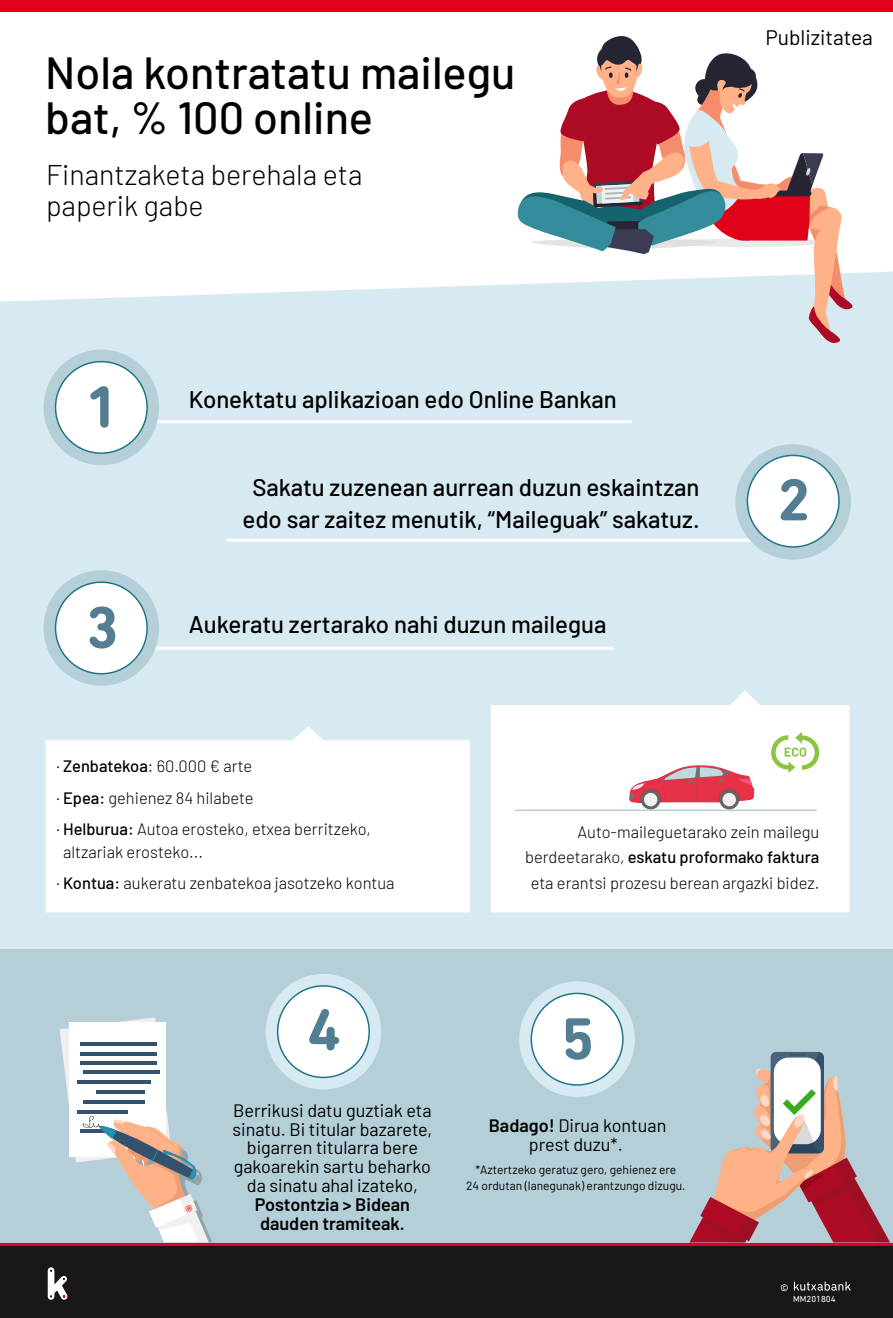
<style>
.page{position:relative;width:893px;height:1318px;background:#fff}
.page>*{position:absolute;margin:0;border:0;box-sizing:border-box;transform-origin:0 0}
.t1{font:500 45px/45px "Barlow";color:#000}
.t2{font:300 28.5px/31.5px "Barlow";color:#000}
.t3{font:500 24px/31.5px "Barlow";color:#000;text-align:center}
.t4{font:21px "Barlow";color:#000}
.t5{font:18px/18.9px "Barlow";color:#000;text-align:center}
.t6{font:600 18px/18.9px "Barlow";color:#000}
.t7{font:300 16.5px/31.5px "Barlow";color:#000}
.t8{font:12px/16.5px "Barlow";color:#000;text-align:center}
.t9{font:9.6px "DIN Next Rounded LTW01";color:#fff}
.t10{font:8.85px "DIN Next Rounded LTW01";color:#fff}
.s1{font-weight:500}
.s2{font-weight:600}
</style>
<div class="page">
<div style="left:0;top:271px;width:892px;height:678px;background:#d7eaf2"></div>
<div style="left:0;top:949px;width:892px;height:368px;background:#b4cfd8"></div>
<svg style="left:689px;top:1052px;width:201px;height:190px"></svg>
<div style="left:519px;top:981px;width:115px;height:116px;background:#d7eaf2;border-radius:50%"></div>
<div style="left:531px;top:993px;width:91px;height:92px;background:#fff;border-radius:50%"></div>
<div style="left:530px;top:992px;width:93px;height:93px;border:2px solid #227487;border-radius:50%"></div>
<svg style="left:565px;top:1018px;width:26px;height:41px"></svg>
<div style="left:266px;top:974px;width:115px;height:115px;background:#d7eaf2;border-radius:50%"></div>
<div style="left:278px;top:986px;width:91px;height:91px;background:#fff;border-radius:50%"></div>
<div style="left:277px;top:985px;width:93px;height:93px;border:2px solid #227487;border-radius:50%"></div>
<svg style="left:309px;top:1009px;width:30px;height:41px"></svg>
<svg style="left:60px;top:1017px;width:152px;height:225px"></svg>
<svg style="left:517px;top:36px;width:335px;height:307px"></svg>
<div style="left:0;top:1245px;width:892px;height:72px;background:#1a171b"></div>
<svg style="left:793px;top:1281px;width:57px;height:9px"></svg>
<svg style="left:48px;top:1267px;width:19px;height:32px"></svg>
<hr style="left:0;top:1243px;width:892px;height:2px;background:#e1001a">
<div style="left:0;top:0;width:892px;height:12px;background:#e1001a"></div>
<svg style="left:46px;top:726px;width:424px;height:186px"></svg>
<svg style="left:490px;top:690px;width:359px;height:222px"></svg>
<svg style="left:640px;top:789px;width:20px;height:20px"></svg>
<div style="left:644px;top:793px;width:13px;height:13px;background:#efefef;border-radius:50%"></div>
<svg style="left:719px;top:789px;width:20px;height:20px"></svg>
<div style="left:722px;top:793px;width:14px;height:13px;background:#efefef;border-radius:50%"></div>
<svg style="left:629px;top:765px;width:125px;height:38px"></svg>
<svg style="left:771px;top:732px;width:48px;height:41px"></svg>
<hr style="left:515px;top:809px;width:301px;height:2px;background:#b4cfd8">
<hr style="left:122px;top:420px;width:510px;height:3px;background:#fff">
<hr style="left:122px;top:646px;width:492px;height:3px;background:#fff">
<hr style="left:226px;top:538px;width:544px;height:3px;background:#fff">
<div style="left:44px;top:349px;width:115px;height:116px;background:#b4cfd8;border-radius:50%"></div>
<div style="left:56px;top:361px;width:91px;height:92px;background:#fff;border-radius:50%"></div>
<div style="left:55px;top:361px;width:93px;height:93px;border:2px solid #227487;border-radius:50%"></div>
<svg style="left:90px;top:386px;width:19px;height:42px"></svg>
<div style="left:735px;top:444px;width:115px;height:115px;background:#b4cfd8;border-radius:50%"></div>
<div style="left:747px;top:455px;width:91px;height:92px;background:#fff;border-radius:50%"></div>
<div style="left:746px;top:454px;width:93px;height:93px;border:2px solid #227487;border-radius:50%"></div>
<svg style="left:780px;top:479px;width:27px;height:41px"></svg>
<div style="left:44px;top:570px;width:115px;height:115px;background:#b4cfd8;border-radius:50%"></div>
<div style="left:56px;top:582px;width:91px;height:91px;background:#fff;border-radius:50%"></div>
<div style="left:55px;top:581px;width:93px;height:93px;border:2px solid #227487;border-radius:50%"></div>
<svg style="left:90px;top:606px;width:25px;height:42px"></svg>
<h1 class="t1" style="left:45px;top:46px;width:471px">Nola kontratatu mailegu bat, % 100 online</h1>
<h2 class="t2" style="left:46px;top:157px;width:318px">Finantzaketa berehala eta paperik gabe</h2>
<h3 class="t3" style="left:189px;top:381px;width:429px">Konektatu aplikazioan edo Online Bankan</h3>
<h3 class="t3" style="left:242px;top:470px;width:458px">Sakatu zuzenean aurrean duzun eskaintzan edo sar zaitez menutik, “Maileguak” sakatuz.</h3>
<h3 class="t3" style="left:189px;top:606px;width:419px">Aukeratu zertarako nahi duzun mailegua</h3>
<p class="t4" style="left:765px;top:22px;width:109px">Publizitatea</p>
<p class="t7" style="left:56px;top:749px;width:316px">· <span class="s1">Zenbatekoa</span>: 60.000 € arte<br>· <span class="s1">Epea:</span> gehienez 84 hilabete<br>· <span class="s1">Helburua:</span> Autoa erosteko, etxea berritzeko,</p>
<p class="t7" style="left:56px;top:835px;width:340px;text-indent:7px">altzariak erosteko...<br>· <span class="s1">Kontua:</span> aukeratu zenbatekoa jasotzeko kontua</p>
<p class="t7" style="left:525px;top:818px;width:296px;line-height:25.5px;text-align:right">Auto-maileguetarako zein mailegu berdeetarako, <span class="s1">eskatu proformako faktura </span>eta erantsi prozesu berean argazki bidez.</p>
<p class="t5" style="left:232px;top:1099px;width:201px">Berrikusi datu guztiak eta sinatu. Bi titular bazarete, bigarren titularra bere gakoarekin sartu beharko da sinatu ahal izateko,</p>
<p class="t6" style="left:255px;top:1193px;width:157px">Postontzia &gt; Bidean dauden tramiteak.</p>
<p class="t5" style="left:489px;top:1114px;width:179px"><span class="s2">Badago!</span> Dirua kontuan prest duzu*.</p>
<p class="t8" style="left:466px;top:1160px;width:221px">*Aztertzeko geratuz gero, gehienez ere<br>24 ordutan (lanegunak) erantzungo dizugu.</p>
<p class="t9" style="left:780px;top:1282px;width:10px">©</p>
<p class="t10" style="left:793px;top:1294px;width:44px">MM201804</p>
</div>
